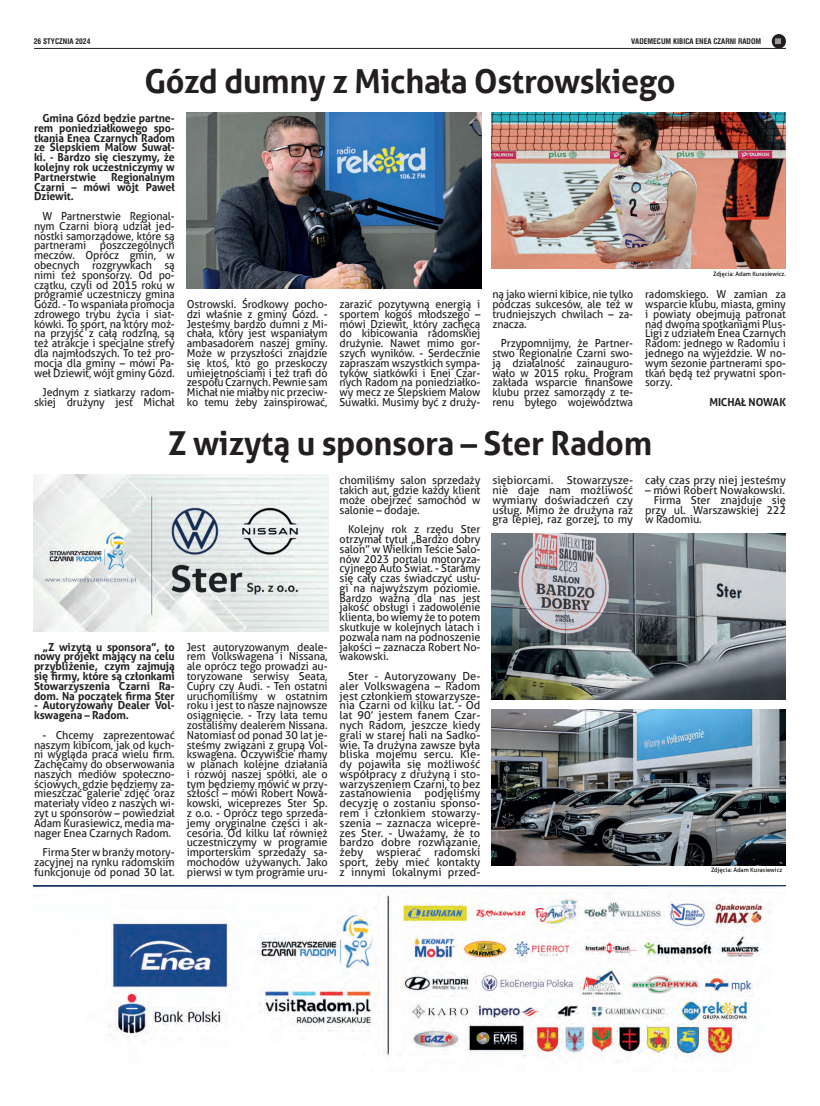
<style>
.page{position:relative;width:820px;height:1106px;background:#fff}
.page>*{position:absolute;margin:0;border:0;box-sizing:border-box;transform-origin:0 0}
.t1{font:700 33px "Aller";letter-spacing:-.01em;color:#231f20}
.t2{font:11px/9.8px "Aller";letter-spacing:-.01em;color:#231f20;text-align:justify}
.t3{font:700 11px/9.8px "Aller";letter-spacing:-.01em;color:#231f20;text-align:justify}
.t4{font:700 7.5px "Swis 721 Cn PL";color:#231f20}
.t5{font:700 7.5px "Swis 721 Cn PL";color:#fff}
.t6{font:6px "Aller";color:#000}
</style>
<div class="page">
<hr style="left:34px;top:48px;width:751px;height:1px;background:#231f20">
<div style="left:771px;top:34px;width:14px;height:15px;background:#231f20;border-radius:7px"></div>
<img style="left:34px;top:885px;width:751px;height:178px">
<img style="left:34px;top:474px;width:294px;height:157px">
<img style="left:491px;top:709px;width:294px;height:157px">
<img style="left:491px;top:533px;width:294px;height:166px">
<img style="left:187px;top:112px;width:294px;height:176px">
<img style="left:491px;top:112px;width:294px;height:157px">
<p class="t4" style="left:34px;top:37px;width:58px">26 STYCZNIA 2024</p>
<p class="t4" style="left:631px;top:37px;width:131px">VADEMECUM KIBICA ENEA CZARNI RADOM</p>
<p class="t5" style="left:774px;top:37px;width:8px">III</p>
<h1 class="t1" style="left:144px;top:61px;width:532px">Gózd dumny z Michała Ostrowskiego</h1>
<p class="t3" style="left:34px;top:113px;width:142px;text-indent:9px">Gmina Gózd będzie partne&shy;rem poniedziałkowego spo&shy;tkania Enea Czarnych Radom ze Ślepskiem Malow Suwał&shy;ki. - Bardzo się cieszymy, że kolejny rok uczestniczymy w Partnerstwie</p>
<p class="t3" style="left:34px;top:172px;width:142px;text-indent:77px">Regionalnym Czarni – mówi wójt Paweł Dziewit.</p>
<p class="t2" style="left:34px;top:211px;width:142px;text-indent:9px">W Partnerstwie Regional&shy;nym Czarni biorą udział jed&shy;nostki samorządowe, które są partnerami poszczególnych meczów. Oprócz gmin, w obecnych rozgrywkach są nimi też sponsorzy. Od po&shy;czątku, czyli od 2015 roku w programie uczestniczy gmina Gózd. - To wspaniała promocja zdrowego trybu życia i siat&shy;kówki. To sport, na który moż&shy;na przyjść z całą rodziną, są też atrakcje i specjalne strefy dla najmłodszych. To też pro&shy;mocja dla gminy – mówi Pa&shy;weł Dziewit, wójt gminy Gózd.</p>
<p class="t2" style="left:34px;top:387px;width:142px;text-align:right">Jednym z siatkarzy radom&shy;skiej drużyny jest Michał</p>
<p class="t6" style="left:712px;top:270px;width:74px">Zdjęcia: Adam Kurasiewicz.</p>
<p class="t2" style="left:187px;top:299px;width:142px">Ostrowski. Środkowy pocho&shy;dzi właśnie z gminy Gózd. - Jesteśmy bardzo dumni z Mi&shy;chała, który jest wspaniałym ambasadorem naszej gminy.<br>Może w przyszłości znajdzie się ktoś, kto go przeskoczy umiejętnościami i też trafi do zespołu Czarnych. Pewnie sam Michał nie miałby nic przeciw&shy;ko temu żeby zainspirować,</p>
<p class="t2" style="left:339px;top:299px;width:142px">zarazić pozytywną energią i sportem kogoś młodszego – mówi Dziewit, który zachęca do kibicowania radomskiej drużynie. Nawet mimo gor&shy;szych wyników. - Serdecznie zapraszam wszystkich sympa&shy;tyków siatkówki i Enei Czar&shy;nych Radom na poniedziałko&shy;wy mecz ze Ślepskiem Malow Suwałki. Musimy być z druży-</p>
<p class="t2" style="left:492px;top:289px;width:142px">ną jako wierni kibice, nie tylko podczas sukcesów, ale też w trudniejszych chwilach – za&shy;znacza.</p>
<p class="t2" style="left:645px;top:289px;width:142px">radomskiego. W zamian za wsparcie klubu, miasta, gminy i powiaty obejmują patronat nad dwoma spotkaniami Plus-Ligi z udziałem Enea Czarnych Radom: jednego w Radomiu i jednego na wyjeździe. W no&shy;wym sezonie partnerami spo&shy;tkań będą też prywatni spon&shy;sorzy.</p>
<p class="t3" style="left:709px;top:397px;width:78px">MICHAŁ NOWAK</p>
<h1 class="t1" style="left:168px;top:423px;width:485px">Z wizytą u sponsora – Ster Radom</h1>
<p class="t2" style="left:492px;top:338px;width:142px;text-indent:9px">Przypomnijmy, że Partner&shy;stwo Regionalne Czarni swo&shy;ją działalność zainauguro&shy;wało w 2015 roku. Program zakłada wsparcie finansowe klubu przez samorządy z te&shy;renu byłego województwa</p>
<p class="t3" style="left:34px;top:641px;width:142px;text-indent:9px">„Z wizytą u sponsora”, to nowy projekt mający na celu przybliżenie, czym zajmują się firmy, które są członkami Stowarzyszenia Czarni Ra&shy;dom. Na początek firma Ster</p>
<p class="t3" style="left:34px;top:700px;width:142px">- Autoryzowany Dealer Vol&shy;kswagena – Radom.</p>
<p class="t2" style="left:34px;top:730px;width:142px;text-indent:9px">- Chcemy zaprezentować naszym kibicom, jak od kuch&shy;ni wygląda praca wielu firm.<br>Zachęcamy do obserwowania naszych mediów społeczno&shy;ściowych, gdzie będziemy za&shy;mieszczać galerie zdjęć oraz materiały video z naszych wi&shy;zyt u sponsorów – powiedział Adam Kurasiewicz, media ma&shy;nager Enea Czarnych Radom.</p>
<p class="t2" style="left:34px;top:847px;width:142px;text-indent:9px">Firma Ster w branży motory&shy;zacyjnej na rynku radomskim funkcjonuje od ponad 30 lat.</p>
<p class="t2" style="left:187px;top:642px;width:142px">Jest autoryzowanym deale&shy;rem Volkswagena i Nissana, ale oprócz tego prowadzi au&shy;toryzowane serwisy Seata, Cupry czy Audi. - Ten ostatni uruchomiliśmy w ostatnim roku i jest to nasze najnowsze osiągnięcie. - Trzy lata temu zostaliśmy dealerem Nissana.<br>Natomiast od ponad 30 lat je&shy;steśmy związani z grupą Vol&shy;kswagena. Oczywiście mamy w planach kolejne działania i rozwój naszej spółki, ale o tym będziemy mówić w przy&shy;szłości – mówi Robert Nowa&shy;kowski, wiceprezes Ster Sp. z o.o. - Oprócz tego sprzeda&shy;jemy oryginalne części i ak&shy;cesoria. Od kilku lat również uczestniczymy w programie importerskim sprzedaży sa&shy;mochodów używanych. Jako pierwsi w tym programie uru-</p>
<p class="t2" style="left:339px;top:475px;width:142px">chomiliśmy salon sprzedaży takich aut, gdzie każdy klient może obejrzeć samochód w salonie – dodaje.</p>
<p class="t2" style="left:339px;top:524px;width:142px;text-indent:9px">Kolejny rok z rzędu Ster otrzymał tytuł „Bardzo dobry salon” w Wielkim Teście Salo&shy;nów 2023 portalu motoryza&shy;cyjnego Auto Świat. - Staramy się cały czas świadczyć usłu&shy;gi na najwyższym poziomie.<br>Bardzo ważna dla nas jest jakość obsługi i zadowolenie klienta, bo wiemy że to potem skutkuje w kolejnych latach i pozwala nam na podnoszenie jakości – zaznacza Robert No&shy;wakowski.</p>
<p class="t2" style="left:339px;top:671px;width:142px;text-indent:9px">Ster - Autoryzowany De&shy;aler Volkswagena – Radom jest członkiem stowarzysze&shy;nia Czarni od kilku lat. - Od lat 90’ jestem fanem Czar&shy;nych Radom, jeszcze kiedy grali w starej hali na Sadko&shy;wie. Ta drużyna zawsze była bliska mojemu sercu. Kie&shy;dy pojawiła się możliwość współpracy z drużyną i sto&shy;warzyszeniem Czarni, to bez zastanowienia podjęliśmy decyzję o zostaniu sponso&shy;rem i członkiem stowarzy&shy;szenia – zaznacza wicepre&shy;zes Ster. - Uważamy, że to bardzo dobre rozwiązanie, żeby wspierać radomski sport, żeby mieć kontakty z innymi lokalnymi przed-</p>
<p class="t2" style="left:492px;top:475px;width:142px">siębiorcami. Stowarzysze&shy;nie daje nam możliwość wymiany doświadczeń czy usług. Mimo że drużyna raz gra lepiej, raz gorzej, to my</p>
<p class="t2" style="left:645px;top:475px;width:142px">cały czas przy niej jesteśmy</p>
<p class="t2" style="left:645px;top:485px;width:141px">– mówi Robert Nowakowski.</p>
<p class="t2" style="left:653px;top:495px;width:134px">Firma Ster znajduje się</p>
<p class="t2" style="left:645px;top:505px;width:142px">przy ul. Warszawskiej 222</p>
<p class="t2" style="left:645px;top:514px;width:58px">w Radomiu.</p>
<p class="t6" style="left:710px;top:866px;width:73px">Zdjęcia: Adam Kurasiewicz</p>
</div>
